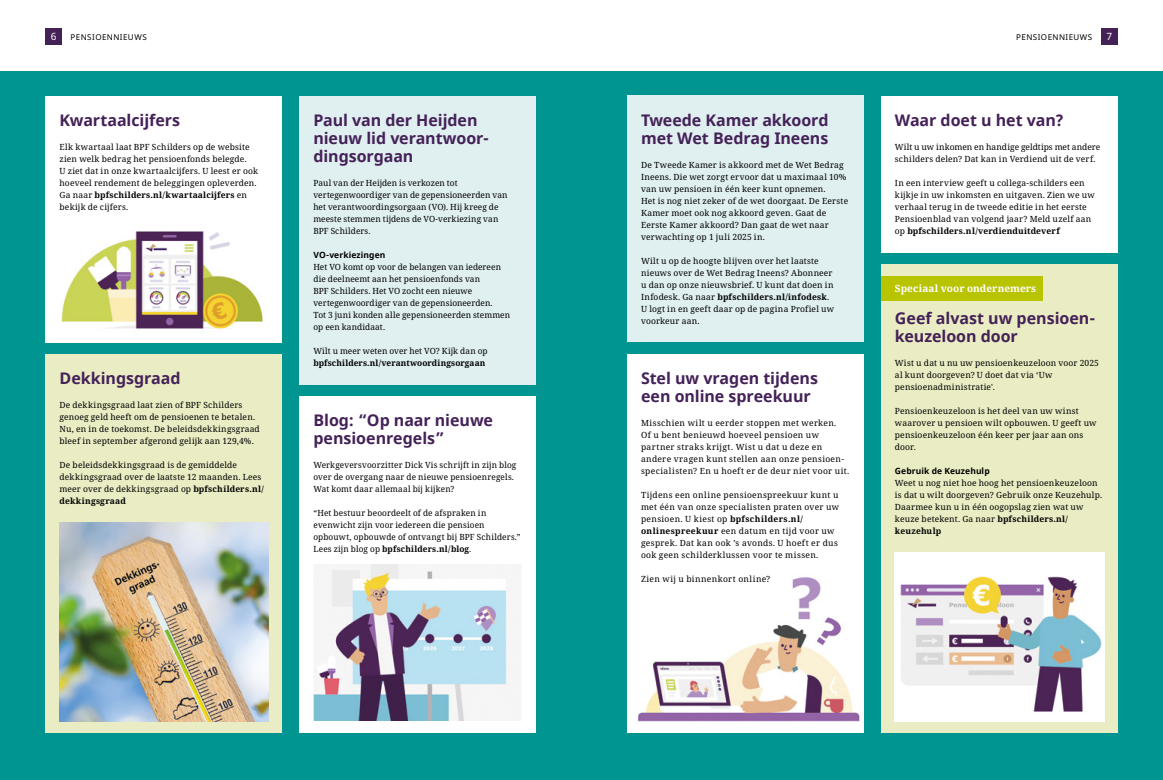
<style>
.page{position:relative;width:1163px;height:780px;background:#fff}
.page>*{position:absolute;margin:0;border:0;box-sizing:border-box;transform-origin:0 0}
.t1{font:700 16px/18px "Noto Sans";letter-spacing:-.005em;color:#442258}
.t2{font:700 10px "Noto Serif";letter-spacing:.01em;color:#fff}
.t3{font:10px "Noto Sans";color:#fff}
.t4{font:8.5px/12px "Noto Serif";letter-spacing:.015em;color:#000}
.t5{font:8.5px/12px "Noto Serif";letter-spacing:.035em;color:#000}
.t6{font:700 8.5px "Noto Serif";letter-spacing:.005em;color:#000}
.t7{font:700 8.5px "Noto Sans";letter-spacing:.015em;color:#000}
.t8{font:8px "Noto Sans";letter-spacing:.055em;color:#000}
.s1{font-weight:700}
</style>
<div class="page">
<div style="left:0;top:72px;width:1162px;height:708px;background:#009591"></div>
<div style="left:880px;top:264px;width:237px;height:468px;background:#eaedc3"></div>
<div style="left:299px;top:96px;width:237px;height:288px;background:#e0eff0"></div>
<div style="left:880px;top:276px;width:162px;height:24px;background:#b9c400"></div>
<div style="left:299px;top:396px;width:237px;height:336px;background:#fff"></div>
<div style="left:45px;top:354px;width:237px;height:378px;background:#eaedc3"></div>
<div style="left:45px;top:96px;width:237px;height:246px;background:#fff"></div>
<div style="left:880px;top:96px;width:237px;height:156px;background:#fff"></div>
<div style="left:626px;top:96px;width:237px;height:246px;background:#e0eff0"></div>
<div style="left:626px;top:354px;width:237px;height:378px;background:#fff"></div>
<img style="left:638px;top:577px;width:222px;height:145px">
<img style="left:894px;top:552px;width:210px;height:169px">
<img style="left:60px;top:522px;width:208px;height:199px">
<img style="left:61px;top:231px;width:202px;height:98px">
<img style="left:313px;top:564px;width:207px;height:156px">
<div style="left:45px;top:28px;width:17px;height:17px;background:#442258"></div>
<div style="left:1100px;top:28px;width:17px;height:17px;background:#442258"></div>
<p class="t3" style="left:51px;top:30px;width:7px">6</p>
<p class="t8" style="left:71px;top:32px;width:78px">PENSIOENNIEUWS</p>
<p class="t8" style="left:1016px;top:32px;width:78px">PENSIOENNIEUWS</p>
<p class="t3" style="left:1106px;top:30px;width:7px">7</p>
<h1 class="t1" style="left:60px;top:112px;width:122px">Kwartaalcijfers</h1>
<p class="t4" style="left:60px;top:141px;width:200px">Elk kwartaal laat BPF Schilders op de website zien welk bedrag het pensioenfonds belegde.<br>U ziet dat in onze kwartaalcijfers. U leest er ook hoeveel rendement de beleggingen opleverden.<br>Ga naar <span class="s1">bpfschilders.nl/kwartaalcijfers</span> en bekijk de cijfers.</p>
<h1 class="t1" style="left:60px;top:370px;width:122px">Dekkingsgraad</h1>
<p class="t4" style="left:60px;top:399px;width:202px">De dekkingsgraad laat zien of BPF Schilders genoeg geld heeft om de pensioenen te betalen.<br>Nu, en in de toekomst. De beleidsdekkingsgraad bleef in september afgerond gelijk aan 129,4%.</p>
<p class="t4" style="left:60px;top:459px;width:206px">De beleidsdekkingsgraad is de gemiddelde dekkingsgraad over de laatste 12 maanden. Lees meer over de dekkingsgraad op <span class="s1">bpfschilders.nl/ dekkingsgraad</span></p>
<h1 class="t1" style="left:313px;top:112px;width:177px">Paul van der Heijden nieuw lid verantwoor&shy;dingsorgaan</h1>
<p class="t4" style="left:313px;top:177px;width:196px">Paul van der Heijden is verkozen tot vertegenwoordiger van de gepensioneerden van het verantwoordingsorgaan (VO). Hij kreeg de meeste stemmen tijdens de VO-verkiezing van BPF Schilders.</p>
<p class="t7" style="left:313px;top:249px;width:74px">VO-verkiezingen</p>
<p class="t4" style="left:313px;top:261px;width:198px">Het VO komt op voor de belangen van iedereen die deelneemt aan het pensioenfonds van<br>BPF Schilders. Het VO zocht een nieuwe vertegenwoordiger van de gepensioneerden.<br>Tot 3 juni konden alle gepensioneerden stemmen op een kandidaat.</p>
<p class="t4" style="left:313px;top:345px;width:176px">Wilt u meer weten over het VO? Kijk dan op</p>
<p class="t6" style="left:313px;top:357px;width:173px">bpfschilders.nl/verantwoordingsorgaan</p>
<h1 class="t1" style="left:313px;top:412px;width:181px">Blog: “Op naar nieuwe pensioenregels”</h1>
<p class="t4" style="left:313px;top:459px;width:204px">Werkgeversvoorzitter Dick Vis schrijft in zijn blog over de overgang naar de nieuwe pensioenregels.<br>Wat komt daar allemaal bij kijken?</p>
<p class="t4" style="left:313px;top:507px;width:209px">“Het bestuur beoordeelt of de afspraken in evenwicht zijn voor iedereen die pensioen opbouwt, opbouwde of ontvangt bij BPF Schilders.” Lees zijn blog op <span class="s1">bpfschilders.nl/blog</span>.</p>
<h1 class="t1" style="left:641px;top:112px;width:189px">Tweede Kamer akkoord met Wet Bedrag Ineens</h1>
<p class="t4" style="left:641px;top:159px;width:209px">De Tweede Kamer is akkoord met de Wet Bedrag Ineens. Die wet zorgt ervoor dat u maximaal 10% van uw pensioen in één keer kunt opnemen.<br>Het is nog niet zeker of de wet doorgaat. De Eerste Kamer moet ook nog akkoord geven. Gaat de Eerste Kamer akkoord? Dan gaat de wet naar verwachting op 1 juli 2025 in.</p>
<p class="t4" style="left:641px;top:255px;width:194px">Wilt u op de hoogte blijven over het laatste nieuws over de Wet Bedrag Ineens? Abonneer u dan op onze nieuwsbrief. U kunt dat doen in Infodesk. Ga naar <span class="s1">bpfschilders.nl/infodesk</span>.<br>U logt in en geeft daar op de pagina Profiel uw voorkeur aan.</p>
<h1 class="t1" style="left:641px;top:370px;width:178px">Stel uw vragen tijdens een online spreekuur</h1>
<p class="t5" style="left:641px;top:417px;width:210px">Misschien wilt u eerder stoppen met werken.<br>Of u bent benieuwd hoeveel pensioen uw partner straks krijgt. Wist u dat u deze en andere vragen kunt stellen aan onze pensioen&shy;specialisten? En u hoeft er de deur niet voor uit.</p>
<p class="t5" style="left:641px;top:489px;width:200px">Tijdens een online pensioenspreekuur kunt u met één van onze specialisten praten over uw pensioen. U kiest op <span class="s1">bpfschilders.nl/ onlinespreekuur</span> een datum en tijd voor uw gesprek. Dat kan ook ’s avonds. U hoeft er dus ook geen schilderklussen voor te missen.</p>
<p class="t5" style="left:641px;top:573px;width:131px">Zien wij u binnenkort online?</p>
<h1 class="t1" style="left:894px;top:112px;width:170px">Waar doet u het van?</h1>
<p class="t4" style="left:894px;top:141px;width:207px">Wilt u uw inkomen en handige geldtips met andere schilders delen? Dat kan in Verdiend uit de verf.</p>
<p class="t4" style="left:894px;top:177px;width:201px">In een interview geeft u collega-schilders een kijkje in uw inkomsten en uitgaven. Zien we uw verhaal terug in de tweede editie in het eerste Pensioenblad van volgend jaar? Meld uzelf aan op <span class="s1">bpfschilders.nl/verdienduitdeverf</span></p>
<p class="t2" style="left:894px;top:281px;width:143px">Speciaal voor ondernemers</p>
<h1 class="t1" style="left:894px;top:310px;width:202px">Geef alvast uw pensioen&shy;keuzeloon door</h1>
<p class="t4" style="left:894px;top:357px;width:205px">Wist u dat u nu uw pensioenkeuzeloon voor 2025 al kunt doorgeven? U doet dat via ‘Uw pensioenadministratie'.</p>
<p class="t4" style="left:894px;top:405px;width:203px">Pensioenkeuzeloon is het deel van uw winst waarover u pensioen wilt opbouwen. U geeft uw pensioenkeuzeloon één keer per jaar aan ons door.</p>
<p class="t7" style="left:894px;top:465px;width:96px">Gebruik de Keuzehulp</p>
<p class="t4" style="left:894px;top:477px;width:209px">Weet u nog niet hoe hoog het pensioenkeuzeloon is dat u wilt doorgeven? Gebruik onze Keuzehulp.<br>Daarmee kun u in één oogopslag zien wat uw keuze betekent. Ga naar <span class="s1">bpfschilders.nl/ keuzehulp</span></p>
</div>
